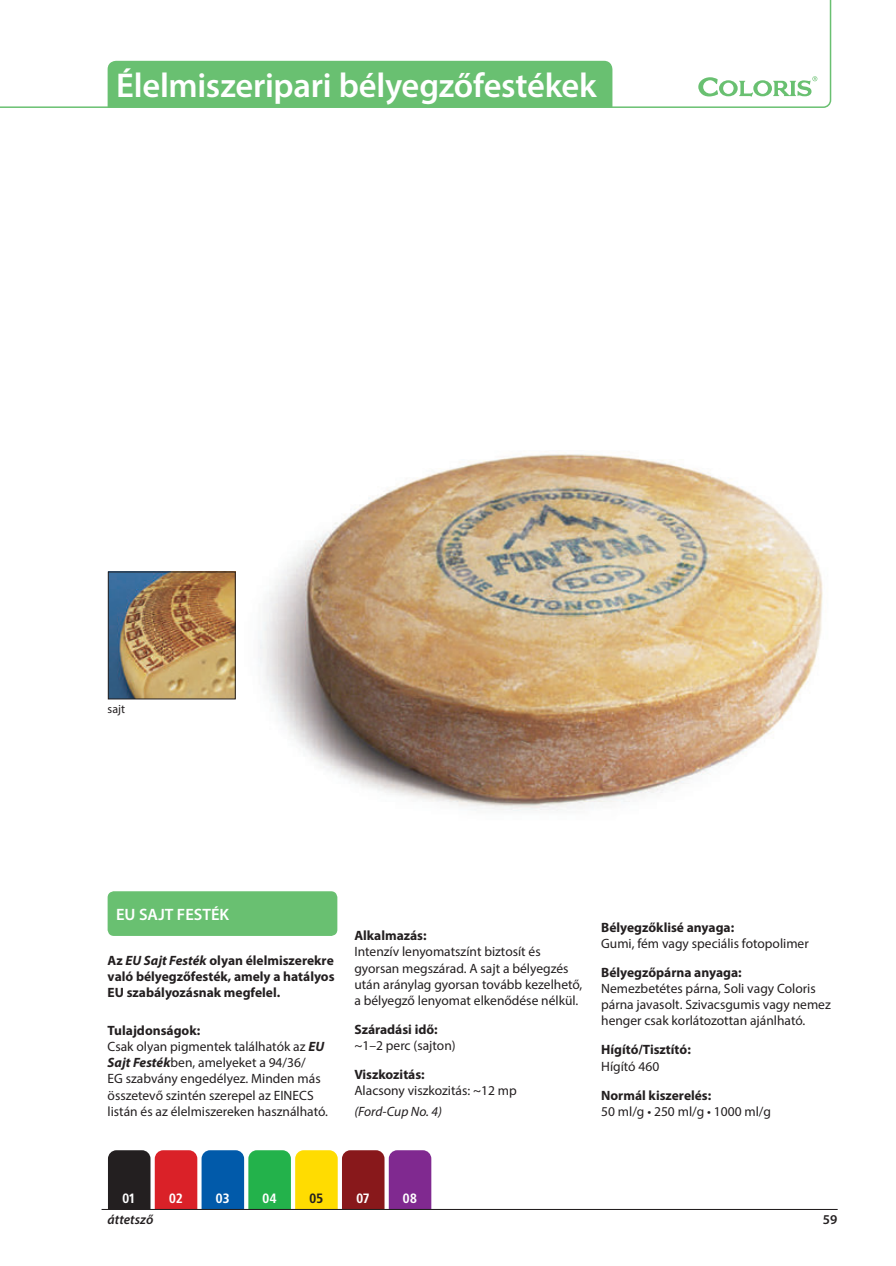
<style>
.page{position:relative;width:896px;height:1266px;background:#fff}
.page>*{position:absolute;margin:0;border:0;box-sizing:border-box;transform-origin:0 0}
.t1{font:600 34.5px "Myriad Pro";letter-spacing:-.01em;color:#fff}
.t2{font:600 16.5px "Myriad Pro";color:#fff}
.t3{font:13.5px/16.2px "Myriad Pro";color:#231f20}
.t4{font:700 13.5px/16.2px "Myriad Pro";color:#231f20;text-align:justify}
.t5{font:italic 13.5px "Myriad Pro";letter-spacing:-.005em;color:#231f20}
.t6{font:700 13.5px "Transit";letter-spacing:-.01em;color:#fff}
.t7{font:italic 600 13.5px "Myriad Pro";color:#231f20}
.t8{font:700 13.5px "Transit";color:#231f20}
.t9{font:12px "Myriad Pro";color:#231f20}
.s1{font-style:italic}
.s2{font-weight:700}
.s3{font-weight:700;font-style:italic}
.s4{font-family:"Myriad Pro";font-weight:600}
</style>
<div class="page">
<img style="left:225px;top:454px;width:598px;height:357px">
<div style="left:108px;top:1150px;width:42px;height:68px;background:#231f20;border-radius:9px"></div>
<div style="left:155px;top:1150px;width:42px;height:68px;background:#da2128;border-radius:9px"></div>
<div style="left:201px;top:1150px;width:43px;height:68px;background:#015aaa;border-radius:9px"></div>
<div style="left:248px;top:1150px;width:43px;height:68px;background:#23b24b;border-radius:9px"></div>
<div style="left:295px;top:1150px;width:42px;height:68px;background:#ffdc01;border-radius:9px"></div>
<div style="left:342px;top:1150px;width:42px;height:68px;background:#88181b;border-radius:9px"></div>
<div style="left:389px;top:1150px;width:42px;height:68px;background:#802990;border-radius:9px"></div>
<hr style="left:102px;top:1208px;width:735px;height:2px;background:#231f20">
<div style="left:102px;top:1209px;width:735px;height:13px;background:#fff"></div>
<svg style="left:0;top:0;width:831px;height:108px"></svg>
<svg style="left:698px;top:76px;width:119px;height:21px"></svg>
<img style="left:110px;top:573px;width:123px;height:124px">
<div style="left:108px;top:571px;width:127px;height:128px;border:1px solid #231f20"></div>
<div style="left:108px;top:891px;width:229px;height:44px;background:#69c071;border-radius:6px"></div>
<div style="left:108px;top:61px;width:504px;height:47px;background:#69c071"></div>
<h1 class="t1" style="left:116px;top:72px;width:482px">Élelmiszeripari bélyegzőfestékek</h1>
<p class="t9" style="left:108px;top:704px;width:19px">sajt</p>
<p class="t2" style="left:116px;top:907px;width:115px">EU SAJT FESTÉK</p>
<p class="t4" style="left:108px;top:953px;width:228px">Az <span class="s1">EU Sajt Festék</span> olyan élelmiszerekre való bélyegzőfesték, amely a hatályos EU szabályozásnak megfelel.</p>
<p class="t3" style="left:108px;top:1023px;width:222px"><span class="s2">Tulajdonságok:<br></span>Csak olyan pigmentek találhatók az <span class="s3">EU Sajt Festék</span>ben, amelyeket a 94/36/<br>EG szabvány engedélyez. Minden más összetevő szintén szerepel az EINECS listán és az élelmiszereken használható.</p>
<p class="t4" style="left:354px;top:928px;width:74px">Alkalmazás:</p>
<p class="t3" style="left:354px;top:944px;width:229px">Intenzív lenyomatszínt biztosít és gyorsan megszárad. A sajt a bélyegzés után aránylag gyorsan tovább kezelhető, a bélyegző lenyomat elkenődése nélkül.</p>
<p class="t4" style="left:354px;top:1022px;width:85px">Száradási idő:</p>
<p class="t3" style="left:354px;top:1038px;width:103px">~1–2 perc (sajton)</p>
<p class="t4" style="left:354px;top:1067px;width:72px">Viszkozitás:</p>
<p class="t3" style="left:354px;top:1083px;width:164px">Alacsony viszkozitás: ~12 mp</p>
<p class="t5" style="left:354px;top:1106px;width:89px">(Ford-Cup No. 4)</p>
<p class="t4" style="left:601px;top:920px;width:134px">Bélyegzőklisé anyaga:</p>
<p class="t3" style="left:601px;top:936px;width:209px">Gumi, fém vagy speciális fotopolimer</p>
<p class="t4" style="left:601px;top:965px;width:142px">Bélyegzőpárna anyaga:</p>
<p class="t3" style="left:601px;top:981px;width:231px">Nemezbetétes párna, Soli vagy Coloris párna javasolt. Szivacsgumis vagy nemez henger csak korlátozottan ajánlható.</p>
<p class="t4" style="left:601px;top:1042px;width:91px">Hígító/Tisztító:</p>
<p class="t3" style="left:601px;top:1059px;width:60px">Hígító 460</p>
<p class="t4" style="left:601px;top:1088px;width:112px">Normál kiszerelés:</p>
<p class="t3" style="left:601px;top:1104px;width:171px">50 ml/g • 250 ml/g • 1000 ml/g</p>
<p class="t6" style="left:122px;top:1190px;width:15px">01</p>
<p class="t6" style="left:169px;top:1190px;width:16px">02</p>
<p class="t6" style="left:216px;top:1190px;width:15px">03</p>
<p class="t6" style="left:262px;top:1190px;width:16px">04</p>
<p class="t8" style="left:309px;top:1190px;width:16px">05</p>
<p class="t6" style="left:356px;top:1190px;width:15px">07</p>
<p class="t6" style="left:403px;top:1190px;width:16px">08</p>
<p class="t7" style="left:108px;top:1214px;width:47px">áttetsző</p>
<p class="t8" style="left:819px;top:1211px;width:20px">8/3<span class="s4">59</span></p>
</div>
